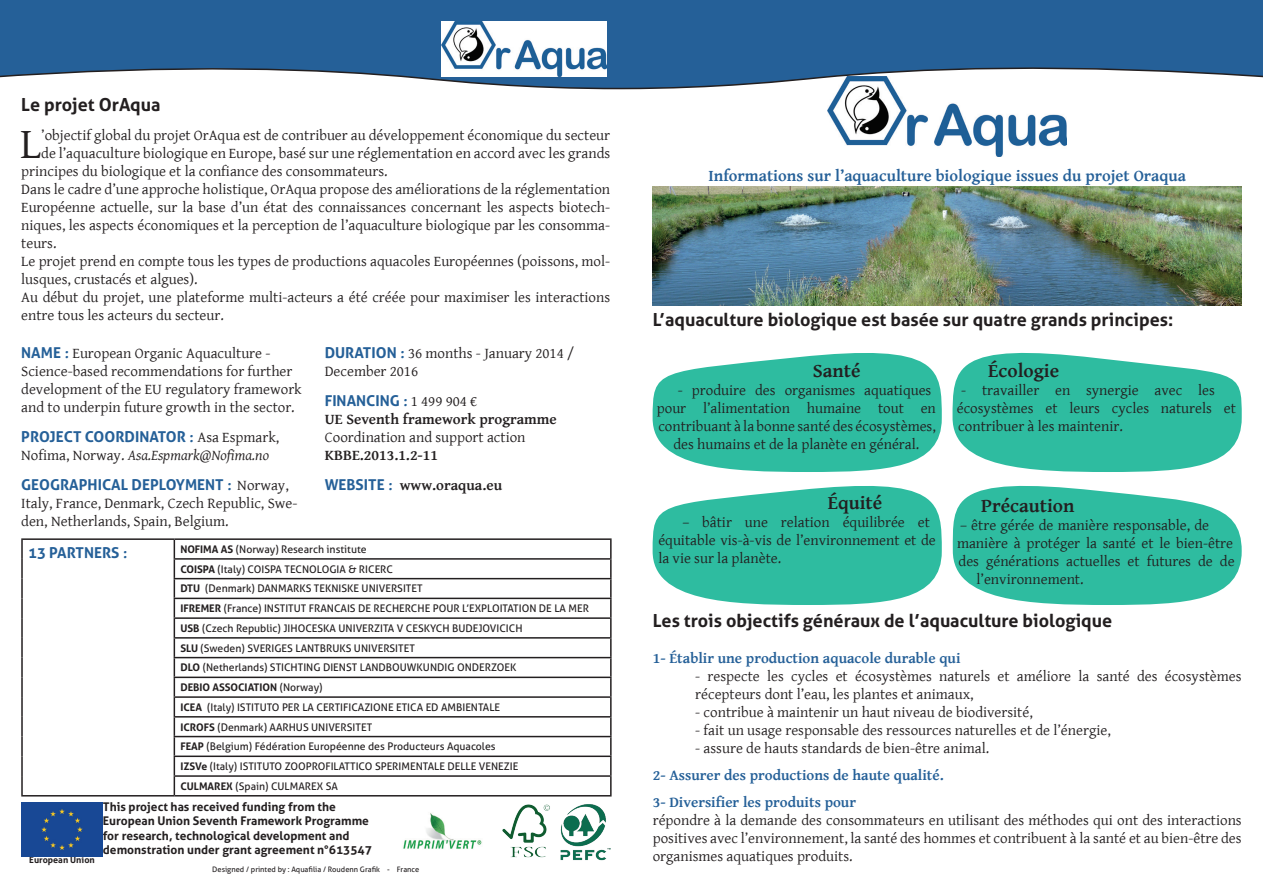
<style>
.page{position:relative;width:1263px;height:893px;background:#fff}
.page>*{position:absolute;margin:0;border:0;box-sizing:border-box;transform-origin:0 0}
.t1{font:44.25px "Gentium Basic";color:#231f20}
.t2{font:700 19.5px "Gentium Basic";color:#231f20}
.t3{font:700 18px "Aller";color:#231f20}
.t4{font:700 16.5px "Gentium Basic";color:#256098}
.t5{font:15px/18px "Gentium Basic";color:#231f20}
.t6{font:700 15px/27px "Gentium Basic";color:#256098}
.t7{font:700 15px "Aller";color:#256098}
.t8{font:700 15px/30px "Gentium Basic";color:#231f20}
.t9{font:italic 15px "Gentium Basic";color:#231f20}
.t10{font:700 12px/14.4px "Aller";color:#231f20}
.t11{font:10.5px/19.8px "Aller";color:#231f20}
.t12{font:700 9px "Aller";color:#231f20}
.t13{font:7.5px "Aller";color:#231f20}
.s1{font-family:"Aller";font-weight:700;color:#256098}
.s2{font-weight:700;color:#256098}
.s3{font-family:"Gentium Basic"}
.s4{font-family:"Gentium Basic";font-weight:400;color:#231f20}
.s5{font-style:normal}
.s6{font-family:"Aller";color:#256098}
.s7{color:#256098}
.s8{font-weight:700}
</style>
<div class="page">
<img style="left:403px;top:813px;width:79px;height:36px">
<img style="left:828px;top:90px;width:239px;height:67px">
<svg style="left:0;top:0;width:1263px;height:90px"></svg>
<img style="left:653px;top:186px;width:589px;height:119px">
<svg style="left:952px;top:352px;width:290px;height:253px"></svg>
<svg style="left:653px;top:353px;width:289px;height:252px"></svg>
<hr style="left:21px;top:538px;width:153px;height:2px;background:#231f20">
<svg style="left:21px;top:540px;width:2px;height:19px"></svg>
<hr style="left:174px;top:538px;width:438px;height:2px;background:#231f20">
<hr style="left:21px;top:559px;width:2px;height:20px;background:#231f20">
<hr style="left:174px;top:558px;width:438px;height:2px;background:#231f20">
<svg style="left:21px;top:579px;width:2px;height:19px"></svg>
<hr style="left:174px;top:578px;width:438px;height:1px;background:#231f20">
<hr style="left:21px;top:598px;width:2px;height:20px;background:#231f20">
<hr style="left:174px;top:598px;width:438px;height:1px;background:#231f20">
<hr style="left:21px;top:618px;width:2px;height:20px;background:#231f20">
<hr style="left:174px;top:617px;width:438px;height:2px;background:#231f20">
<hr style="left:21px;top:638px;width:2px;height:20px;background:#231f20">
<hr style="left:174px;top:637px;width:438px;height:2px;background:#231f20">
<svg style="left:21px;top:658px;width:2px;height:19px"></svg>
<hr style="left:174px;top:657px;width:438px;height:1px;background:#231f20">
<hr style="left:21px;top:677px;width:2px;height:20px;background:#231f20">
<hr style="left:174px;top:677px;width:438px;height:1px;background:#231f20">
<hr style="left:21px;top:697px;width:2px;height:20px;background:#231f20">
<hr style="left:174px;top:696px;width:438px;height:2px;background:#231f20">
<hr style="left:21px;top:717px;width:2px;height:20px;background:#231f20">
<hr style="left:174px;top:716px;width:438px;height:2px;background:#231f20">
<svg style="left:21px;top:737px;width:2px;height:19px"></svg>
<hr style="left:174px;top:736px;width:438px;height:1px;background:#231f20">
<hr style="left:21px;top:756px;width:2px;height:20px;background:#231f20">
<hr style="left:174px;top:755px;width:438px;height:2px;background:#231f20">
<svg style="left:21px;top:776px;width:2px;height:19px"></svg>
<hr style="left:174px;top:775px;width:438px;height:2px;background:#231f20">
<svg style="left:174px;top:540px;width:1px;height:255px"></svg>
<svg style="left:610px;top:540px;width:2px;height:255px"></svg>
<hr style="left:21px;top:795px;width:153px;height:1px;background:#231f20">
<hr style="left:174px;top:795px;width:438px;height:1px;background:#231f20">
<img style="left:441px;top:21px;width:166px;height:56px">
<div style="left:21px;top:802px;width:82px;height:55px;background:#184895"></div>
<img style="left:502px;top:804px;width:48px;height:54px">
<img style="left:560px;top:804px;width:50px;height:57px">
<p class="t3" style="left:21px;top:94px;width:141px">Le projet OrAqua</p>
<h1 class="t1" style="left:20px;top:111px;width:23px">L</h1>
<p class="t5" style="left:41px;top:126px;width:570px">’objectif global du projet OrAqua est de contribuer au développement économique du secteur</p>
<p class="t5" style="left:41px;top:144px;width:570px">de l’aquaculture biologique en Europe, basé sur une réglementation en accord avec les grands</p>
<p class="t5" style="left:21px;top:162px;width:368px">principes du biologique et la confiance des consommateurs.</p>
<p class="t5" style="left:21px;top:180px;width:590px">Dans le cadre d’une approche holistique, OrAqua propose des améliorations de la réglementation</p>
<p class="t5" style="left:21px;top:198px;width:590px">Européenne actuelle, sur la base d’un état des connaissances concernant les aspects biotech-</p>
<p class="t5" style="left:21px;top:216px;width:590px">niques, les aspects économiques et la perception de l’aquaculture biologique par les consomma-</p>
<p class="t5" style="left:21px;top:234px;width:37px">teurs.</p>
<p class="t5" style="left:21px;top:252px;width:590px">Le projet prend en compte tous les types de productions aquacoles Européennes (poissons, mol-</p>
<p class="t5" style="left:21px;top:270px;width:178px">lusques, crustacés et algues).</p>
<p class="t5" style="left:21px;top:288px;width:590px">Au début du projet, une plateforme multi-acteurs a été créée pour maximiser les interactions</p>
<p class="t5" style="left:21px;top:306px;width:204px">entre tous les acteurs du secteur.</p>
<p class="t3" style="left:653px;top:309px;width:522px">L’aquaculture biologique est basée sur quatre grands principes:</p>
<p class="t4" style="left:708px;top:163px;width:479px">Informations sur l’aquaculture biologique issues du projet Oraqua</p>
<p class="t5" style="left:21px;top:343px;width:282px"><span class="s1">NAME</span> <span class="s2">:</span> European Organic Aquaculture - Science-based recommendations for further development of the EU regulatory framework and to underpin future growth in the sector.</p>
<p class="t7" style="left:21px;top:427px;width:260px">PROJECT COORDINATOR <span class="s3">:</span> <span class="s4">Asa Espmark,</span></p>
<p class="t9" style="left:21px;top:444px;width:249px"><span class="s5">Nofima, Norway.</span> Asa.Espmark@Nofima.no</p>
<p class="t7" style="left:21px;top:475px;width:269px">GEOGRAPHICAL DEPLOYMENT <span class="s3">:</span> <span class="s4">Norway,</span></p>
<p class="t5" style="left:21px;top:493px;width:278px">Italy, France, Denmark, Czech Republic, Swe&shy;den, Netherlands, Spain, Belgium.</p>
<p class="t5" style="left:325px;top:343px;width:251px"><span class="s1">DURATION</span> <span class="s2">:</span> 36 months - January 2014 /<br>December 2016</p>
<p class="t7" style="left:325px;top:391px;width:154px">FINANCING <span class="s3">:</span> <span class="s4">1 499 904 €</span></p>
<p class="t8" style="left:325px;top:403px;width:234px">UE Seventh framework programme</p>
<p class="t5" style="left:325px;top:427px;width:202px">Coordination and support action</p>
<p class="t8" style="left:325px;top:439px;width:179px">KBBE.2013.1.2-11<br><span class="s6">WEBSITE</span> <span class="s7">:</span> www.oraqua.eu</p>
<p class="t7" style="left:28px;top:544px;width:101px">13 PARTNERS <span class="s3">:</span></p>
<p class="t11" style="left:180px;top:539px;width:410px"><span class="s8">NOFIMA AS</span> (Norway) Research institute<br><span class="s8">COISPA</span> (Italy) COISPA TECNOLOGIA &amp; RICERC<br><span class="s8">DTU</span> (Denmark) DANMARKS TEKNISKE UNIVERSITET<br><span class="s8">IFREMER</span> (France) INSTITUT FRANCAIS DE RECHERCHE POUR L’EXPLOITATION DE LA MER <span class="s8">USB</span> (Czech Republic) JIHOCESKA UNIVERZITA V CESKYCH BUDEJOVICICH<br><span class="s8">SLU</span> (Sweden) SVERIGES LANTBRUKS UNIVERSITET<br><span class="s8">DLO</span> (Netherlands) STICHTING DIENST LANDBOUWKUNDIG ONDERZOEK<br><span class="s8">DEBIO ASSOCIATION</span> (Norway)<br><span class="s8">ICEA</span> (Italy) ISTITUTO PER LA CERTIFICAZIONE ETICA ED AMBIENTALE<br><span class="s8">ICROFS</span> (Denmark) AARHUS UNIVERSITET<br><span class="s8">FEAP</span> (Belgium) Fédération Européenne des Producteurs Aquacoles<br><span class="s8">IZSVe</span> (Italy) ISTITUTO ZOOPROFILATTICO SPERIMENTALE DELLE VENEZIE<br><span class="s8">CULMAREX</span> (Spain) CULMAREX SA</p>
<p class="t10" style="left:103px;top:799px;width:271px">This project has received funding from the European Union Seventh Framework Programme for research, technological development and demonstration under grant agreement n°613547</p>
<p class="t12" style="left:29px;top:855px;width:67px">European Union</p>
<p class="t13" style="left:212px;top:865px;width:208px">Designed / printed by : Aquafilia / Roudenn Grafik - France</p>
<h2 class="t2" style="left:813px;top:356px;width:49px">Santé</h2>
<p class="t5" style="left:678px;top:381px;width:255px">- produire des organismes aquatiques</p>
<p class="t5" style="left:657px;top:399px;width:281px">pour l’alimentation humaine tout en</p>
<p class="t5" style="left:658px;top:417px;width:279px">contribuant à la bonne santé des écosystèmes,</p>
<p class="t5" style="left:673px;top:435px;width:247px">des humains et de la planète en général.</p>
<h2 class="t2" style="left:828px;top:488px;width:56px">Équité</h2>
<p class="t5" style="left:658px;top:512px;width:279px;text-indent:24px">– bâtir une relation équilibrée et équitable vis-à-vis de l’environnement et de la vie sur la planète.</p>
<h2 class="t2" style="left:988px;top:356px;width:72px">Écologie</h2>
<p class="t5" style="left:957px;top:381px;width:280px;text-indent:4px">- travailler en synergie avec les écosystèmes et leurs cycles naturels et contribuer à les maintenir.</p>
<h2 class="t2" style="left:981px;top:491px;width:95px">Précaution</h2>
<p class="t5" style="left:960px;top:515px;width:251px">– être gérée de manière responsable, de</p>
<p class="t5" style="left:957px;top:533px;width:277px">manière à protéger la santé et le bien-être</p>
<p class="t5" style="left:958px;top:551px;width:278px">des générations actuelles et futures de de</p>
<p class="t5" style="left:976px;top:569px;width:108px">l’environnement.</p>
<p class="t3" style="left:653px;top:609px;width:461px">Les trois objectifs généraux de l’aquaculture biologique</p>
<p class="t6" style="left:653px;top:644px;width:309px">1- Établir une production aquacole durable qui</p>
<p class="t5" style="left:695px;top:666px;width:548px">- respecte les cycles et écosystèmes naturels et améliore la santé des écosystèmes récepteurs dont l’eau, les plantes et animaux,</p>
<p class="t5" style="left:695px;top:702px;width:339px">- contribue à maintenir un haut niveau de biodiversité,</p>
<p class="t5" style="left:695px;top:720px;width:417px">- fait un usage responsable des ressources naturelles et de l’énergie,</p>
<p class="t5" style="left:695px;top:738px;width:295px">- assure de hauts standards de bien-être animal.</p>
<p class="t6" style="left:653px;top:761px;width:293px">2- Assurer des productions de haute qualité.<br>3- Diversifier les produits pour</p>
<p class="t5" style="left:653px;top:810px;width:590px;text-align:justify">répondre à la demande des consommateurs en utilisant des méthodes qui ont des interactions positives avec l’environnement, la santé des hommes et contribuent à la santé et au bien-être des organismes aquatiques produits.</p>
</div>
